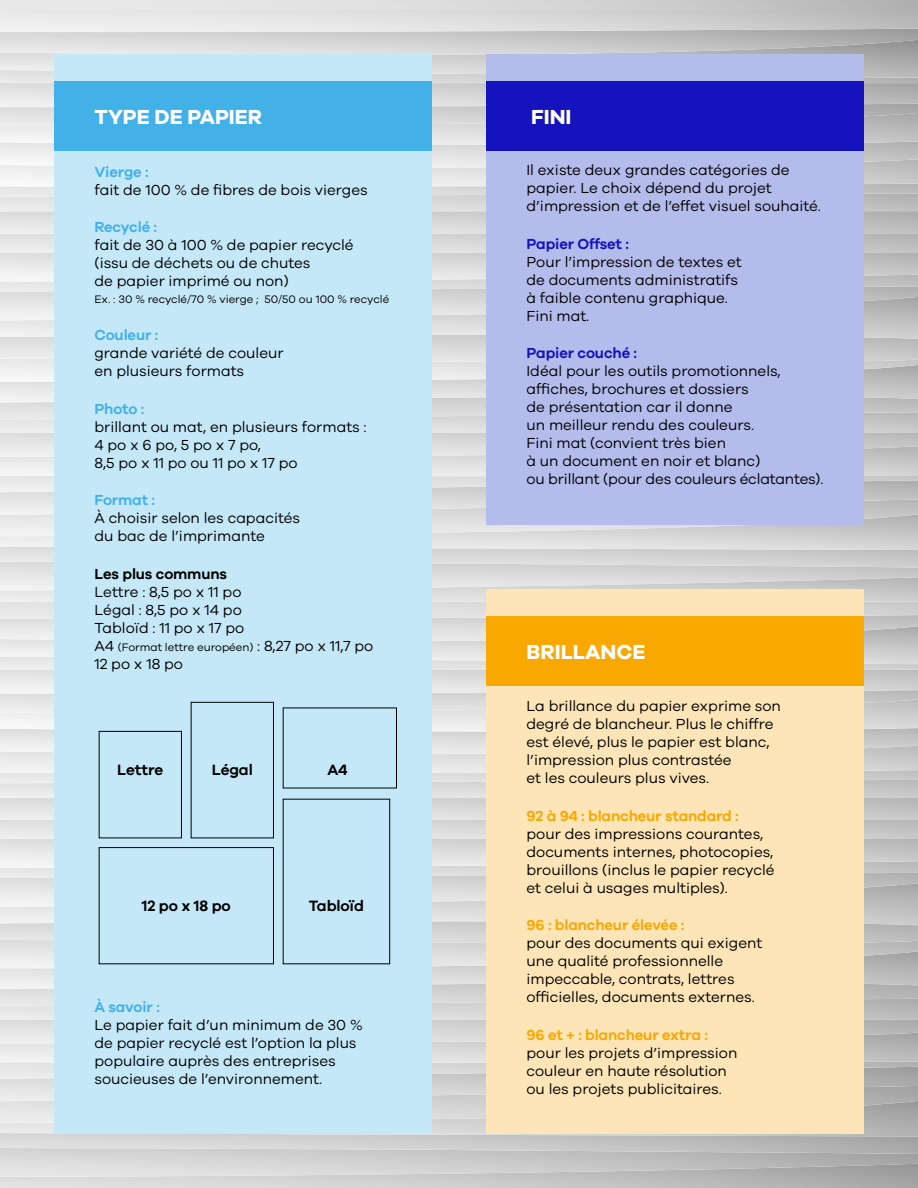
<style>
.page{position:relative;width:918px;height:1188px;background:#fff}
.page>*{position:absolute;margin:0;border:0;box-sizing:border-box;transform-origin:0 0}
.t1{font:700 21px "Galano Grotesque";color:#fff}
.t2{font:600 15.45px "Galano Grotesque";letter-spacing:-.01em;color:#000}
.t3{font:15px/18px "Galano Grotesque";color:#000}
.t4{font:600 15px "Galano Grotesque";letter-spacing:-.01em;color:#f8a800}
.t5{font:600 15px "Galano Grotesque";letter-spacing:-.01em;color:#42b1e7}
.t6{font:600 15px "Galano Grotesque";letter-spacing:-.01em;color:#1413bd}
.t7{font:600 15px "Galano Grotesque";letter-spacing:-.01em;color:#000}
.t8{font:11.25px "Galano Grotesque";color:#000}
.s1{font-size:15px}
</style>
<div class="page">
<img style="left:0;top:873px;width:918px;height:35px">
<div style="left:486px;top:54px;width:378px;height:471px;background:#b4bcec"></div>
<div style="left:54px;top:54px;width:378px;height:1080px;background:#c5e8f8"></div>
<div style="left:486px;top:590px;width:378px;height:544px;background:#fde5b8"></div>
<div style="left:486px;top:81px;width:378px;height:69px;background:#1413bd"></div>
<div style="left:54px;top:81px;width:378px;height:69px;background:#42b1e7"></div>
<div style="left:486px;top:617px;width:378px;height:69px;background:#f8a800"></div>
<div style="left:99px;top:731px;width:83px;height:107px;border:1px solid #000"></div>
<div style="left:191px;top:702px;width:83px;height:136px;border:1px solid #000"></div>
<div style="left:283px;top:799px;width:107px;height:165px;border:1px solid #000"></div>
<div style="left:99px;top:847px;width:175px;height:117px;border:1px solid #000"></div>
<h1 class="t1" style="left:95px;top:104px;width:169px">TYPE DE PAPIER</h1>
<p class="t5" style="left:94px;top:163px;width:56px">Vierge :</p>
<p class="t3" style="left:94px;top:180px;width:275px">fait de 100 % de fibres de bois vierges</p>
<p class="t5" style="left:94px;top:218px;width:64px">Recyclé :</p>
<p class="t3" style="left:94px;top:236px;width:261px">fait de 30 à 100 % de papier recyclé (issu de déchets ou de chutes<br>de papier imprimé ou non)</p>
<p class="t8" style="left:94px;top:292px;width:296px">Ex. : 30 % recyclé/70 % vierge ; 50/50 ou 100 % recyclé</p>
<p class="t5" style="left:94px;top:326px;width:66px">Couleur :</p>
<p class="t3" style="left:94px;top:344px;width:191px">grande variété de couleur en plusieurs formats</p>
<p class="t5" style="left:94px;top:400px;width:51px">Photo :</p>
<p class="t3" style="left:94px;top:417px;width:274px">brillant ou mat, en plusieurs formats :<br>4 po x 6 po, 5 po x 7 po,<br>8,5 po x 11 po ou 11 po x 17 po</p>
<p class="t5" style="left:94px;top:491px;width:62px">Format :</p>
<p class="t3" style="left:94px;top:509px;width:207px">À choisir selon les capacités du bac de l’imprimante</p>
<p class="t7" style="left:94px;top:565px;width:134px">Les plus communs</p>
<p class="t3" style="left:94px;top:582px;width:151px">Lettre : 8,5 po x 11 po<br>Légal : 8,5 po x 14 po<br>Tabloïd : 11 po x 17 po</p>
<p class="t8" style="left:94px;top:640px;width:280px"><span class="s1">A4</span> (Format lettre européen) <span class="s1">: 8,27 po x 11,7 po</span></p>
<p class="t3" style="left:94px;top:654px;width:90px">12 po x 18 po</p>
<p class="t2" style="left:117px;top:760px;width:47px">Lettre</p>
<p class="t2" style="left:212px;top:760px;width:43px">Légal</p>
<p class="t2" style="left:142px;top:896px;width:90px">12 po x 18 po</p>
<p class="t2" style="left:327px;top:760px;width:22px">A4</p>
<p class="t2" style="left:309px;top:896px;width:57px">Tabloïd</p>
<p class="t5" style="left:94px;top:998px;width:67px">À savoir :</p>
<p class="t3" style="left:94px;top:1016px;width:270px">Le papier fait d’un minimum de 30 % de papier recyclé est l’option la plus populaire auprès des entreprises soucieuses de l’environnement.</p>
<h1 class="t1" style="left:531px;top:104px;width:42px">FINI</h1>
<p class="t3" style="left:526px;top:161px;width:296px">Il existe deux grandes catégories de papier. Le choix dépend du projet d’impression et de l’effet visuel souhaité.</p>
<p class="t6" style="left:526px;top:235px;width:104px">Papier Offset :</p>
<p class="t3" style="left:526px;top:252px;width:217px">Pour l’impression de textes et de documents administratifs à faible contenu graphique.<br>Fini mat.</p>
<p class="t6" style="left:526px;top:344px;width:112px">Papier couché :</p>
<p class="t3" style="left:526px;top:362px;width:299px">Idéal pour les outils promotionnels, affiches, brochures et dossiers<br>de présentation car il donne<br>un meilleur rendu des couleurs.<br>Fini mat (convient très bien<br>à un document en noir et blanc)<br>ou brillant (pour des couleurs éclatantes).</p>
<h1 class="t1" style="left:527px;top:639px;width:121px">BRILLANCE</h1>
<p class="t3" style="left:526px;top:696px;width:256px">La brillance du papier exprime son degré de blancheur. Plus le chiffre est élevé, plus le papier est blanc, l’impression plus contrastée<br>et les couleurs plus vives.</p>
<p class="t4" style="left:526px;top:806px;width:214px">92 à 94 : blancheur standard :</p>
<p class="t3" style="left:526px;top:824px;width:250px">pour des impressions courantes, documents internes, photocopies, brouillons (inclus le papier recyclé et celui à usages multiples).</p>
<p class="t4" style="left:526px;top:916px;width:160px">96 : blancheur élevée :</p>
<p class="t3" style="left:526px;top:933px;width:237px">pour des documents qui exigent une qualité professionnelle impeccable, contrats, lettres officielles, documents externes.</p>
<p class="t4" style="left:526px;top:1025px;width:183px">96 et + : blancheur extra :</p>
<p class="t3" style="left:526px;top:1043px;width:212px">pour les projets d’impression couleur en haute résolution ou les projets publicitaires.</p>
</div>
